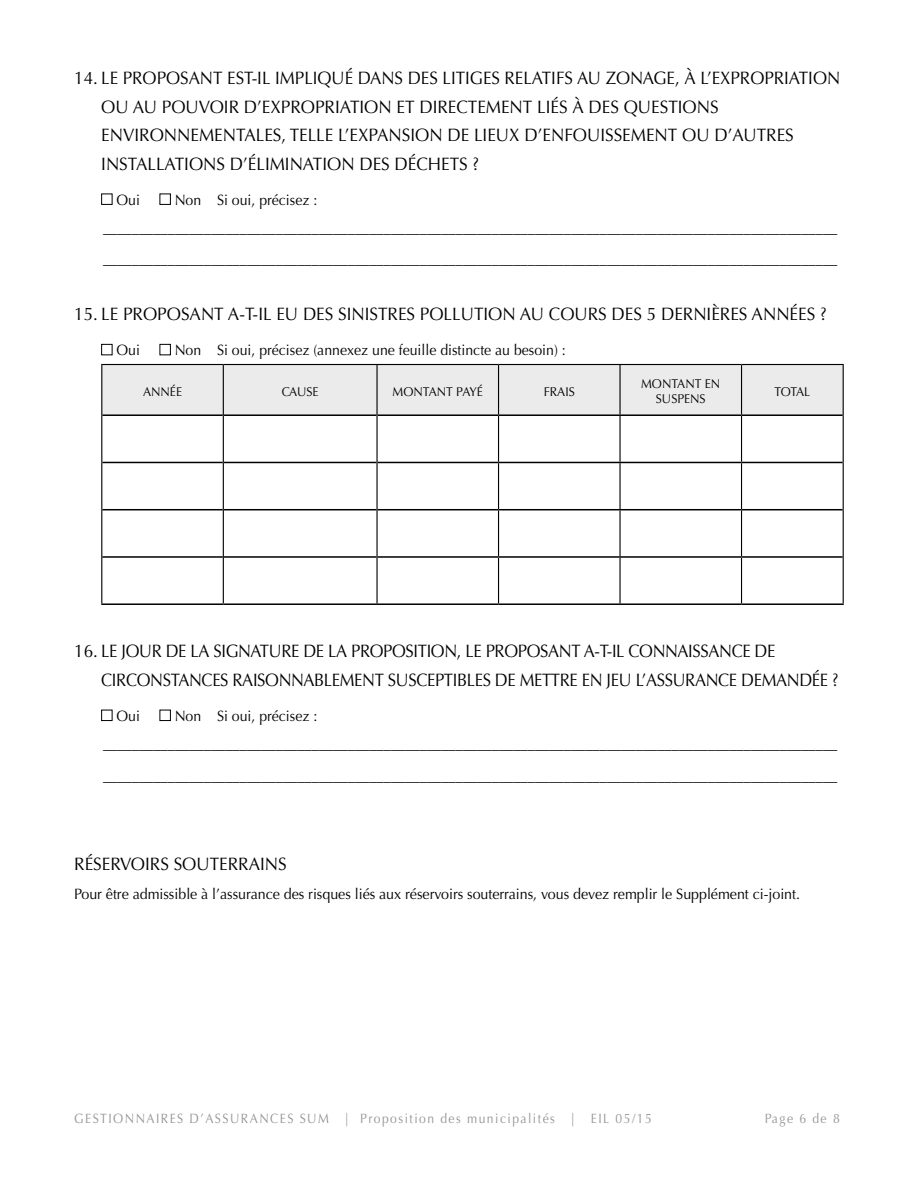
<style>
.page{position:relative;width:918px;height:1188px;background:#fff}
.page>*{position:absolute;margin:0;border:0;box-sizing:border-box;transform-origin:0 0}
.t1{font:18px/28.5px "Optima";color:#000;scale:.95 1}
.t2{font:18px/28.5px "Optima";letter-spacing:-.02em;color:#000;scale:.95 1}
.t3{font:15px/28.5px "Optima";color:#000;scale:.94 1}
.t4{font:15px "Optima";color:#000;scale:.96 1}
.t5{font:15px "Optima";color:#000;scale:.95 1}
.t6{font:13.5px "Optima";letter-spacing:.12em;color:#939598;scale:.9 1}
.t7{font:12.75px/15px "Optima";color:#000;text-align:center;scale:.95 1}
</style>
<div class="page">
<div style="left:101px;top:194px;width:11px;height:11px;border:1px solid #000"></div>
<div style="left:160px;top:194px;width:11px;height:11px;border:1px solid #000"></div>
<div style="left:101px;top:344px;width:11px;height:11px;border:1px solid #000"></div>
<div style="left:160px;top:344px;width:11px;height:11px;border:1px solid #000"></div>
<div style="left:102px;top:365px;width:741px;height:49px;background:#ebebec"></div>
<hr style="left:102px;top:414px;width:121px;height:2px;background:#000">
<hr style="left:224px;top:414px;width:152px;height:2px;background:#000">
<hr style="left:378px;top:414px;width:121px;height:2px;background:#000">
<hr style="left:102px;top:462px;width:121px;height:1px;background:#000">
<hr style="left:224px;top:462px;width:152px;height:1px;background:#000">
<hr style="left:378px;top:462px;width:121px;height:1px;background:#000">
<hr style="left:102px;top:509px;width:121px;height:1px;background:#000">
<hr style="left:224px;top:509px;width:152px;height:1px;background:#000">
<hr style="left:378px;top:509px;width:121px;height:1px;background:#000">
<hr style="left:102px;top:556px;width:121px;height:2px;background:#000">
<hr style="left:224px;top:556px;width:152px;height:2px;background:#000">
<hr style="left:378px;top:556px;width:121px;height:2px;background:#000">
<hr style="left:101px;top:603px;width:122px;height:2px;background:#000">
<hr style="left:223px;top:603px;width:154px;height:2px;background:#000">
<hr style="left:377px;top:603px;width:122px;height:2px;background:#000">
<hr style="left:101px;top:364px;width:122px;height:1px;background:#000">
<hr style="left:101px;top:365px;width:1px;height:50px;background:#000">
<hr style="left:223px;top:364px;width:154px;height:1px;background:#000">
<hr style="left:223px;top:365px;width:1px;height:50px;background:#000">
<hr style="left:377px;top:364px;width:122px;height:1px;background:#000">
<hr style="left:376px;top:365px;width:2px;height:50px;background:#000">
<hr style="left:499px;top:364px;width:121px;height:1px;background:#000">
<hr style="left:498px;top:365px;width:1px;height:49px;background:#000">
<hr style="left:620px;top:364px;width:122px;height:1px;background:#000">
<hr style="left:619px;top:365px;width:2px;height:49px;background:#000">
<hr style="left:742px;top:364px;width:102px;height:1px;background:#000">
<hr style="left:741px;top:365px;width:1px;height:49px;background:#000">
<hr style="left:843px;top:365px;width:1px;height:50px;background:#000">
<hr style="left:101px;top:415px;width:1px;height:47px;background:#000">
<hr style="left:223px;top:415px;width:1px;height:47px;background:#000">
<hr style="left:376px;top:415px;width:2px;height:47px;background:#000">
<hr style="left:498px;top:416px;width:1px;height:46px;background:#000">
<hr style="left:619px;top:416px;width:2px;height:46px;background:#000">
<hr style="left:741px;top:416px;width:1px;height:46px;background:#000">
<hr style="left:843px;top:415px;width:1px;height:47px;background:#000">
<hr style="left:101px;top:462px;width:1px;height:48px;background:#000">
<hr style="left:223px;top:462px;width:1px;height:48px;background:#000">
<hr style="left:376px;top:462px;width:2px;height:48px;background:#000">
<hr style="left:498px;top:463px;width:1px;height:46px;background:#000">
<hr style="left:619px;top:463px;width:2px;height:46px;background:#000">
<hr style="left:741px;top:463px;width:1px;height:46px;background:#000">
<hr style="left:843px;top:462px;width:1px;height:48px;background:#000">
<hr style="left:101px;top:510px;width:1px;height:47px;background:#000">
<hr style="left:223px;top:510px;width:1px;height:47px;background:#000">
<hr style="left:376px;top:510px;width:2px;height:47px;background:#000">
<hr style="left:498px;top:510px;width:1px;height:46px;background:#000">
<hr style="left:619px;top:510px;width:2px;height:46px;background:#000">
<hr style="left:741px;top:510px;width:1px;height:46px;background:#000">
<hr style="left:843px;top:510px;width:1px;height:47px;background:#000">
<hr style="left:101px;top:557px;width:1px;height:46px;background:#000">
<hr style="left:223px;top:557px;width:1px;height:46px;background:#000">
<hr style="left:376px;top:557px;width:2px;height:46px;background:#000">
<hr style="left:498px;top:558px;width:1px;height:45px;background:#000">
<hr style="left:619px;top:558px;width:2px;height:45px;background:#000">
<hr style="left:741px;top:558px;width:1px;height:45px;background:#000">
<hr style="left:843px;top:557px;width:1px;height:46px;background:#000">
<hr style="left:499px;top:414px;width:121px;height:2px;background:#000">
<hr style="left:620px;top:414px;width:122px;height:2px;background:#000">
<hr style="left:742px;top:414px;width:101px;height:2px;background:#000">
<hr style="left:499px;top:462px;width:121px;height:1px;background:#000">
<hr style="left:620px;top:462px;width:122px;height:1px;background:#000">
<hr style="left:742px;top:462px;width:101px;height:1px;background:#000">
<hr style="left:499px;top:509px;width:121px;height:1px;background:#000">
<hr style="left:620px;top:509px;width:122px;height:1px;background:#000">
<hr style="left:742px;top:509px;width:101px;height:1px;background:#000">
<hr style="left:499px;top:556px;width:121px;height:2px;background:#000">
<hr style="left:620px;top:556px;width:122px;height:2px;background:#000">
<hr style="left:742px;top:556px;width:101px;height:2px;background:#000">
<hr style="left:499px;top:603px;width:121px;height:2px;background:#000">
<hr style="left:620px;top:603px;width:122px;height:2px;background:#000">
<hr style="left:742px;top:603px;width:102px;height:2px;background:#000">
<div style="left:101px;top:710px;width:11px;height:11px;border:1px solid #000"></div>
<div style="left:160px;top:710px;width:11px;height:11px;border:1px solid #000"></div>
<p class="t1" style="left:101px;top:64px;width:779px;text-indent:-27px">14. LE PROPOSANT EST-IL IMPLIQUÉ DANS DES LITIGES RELATIFS AU ZONAGE, À L’EXPROPRIATION OU AU POUVOIR D’EXPROPRIATION ET DIRECTEMENT LIÉS À DES QUESTIONS ENVIRONNEMENTALES, TELLE L’EXPANSION DE LIEUX D’ENFOUISSEMENT OU D’AUTRES INSTALLATIONS D’ÉLIMINATION DES DÉCHETS ?</p>
<p class="t3" style="left:116px;top:186px;width:27px">Oui</p>
<p class="t3" style="left:103px;top:186px;width:783px;text-indent:72px">Non Si oui, précisez : ______________________________________________________________________________________________________</p>
<p class="t4" style="left:103px;top:251px;width:766px">______________________________________________________________________________________________________</p>
<p class="t1" style="left:74px;top:300px;width:794px">15. LE PROPOSANT A-T-IL EU DES SINISTRES POLLUTION AU COURS DES 5 DERNIÈRES ANNÉES ?</p>
<p class="t3" style="left:116px;top:336px;width:27px">Oui</p>
<p class="t3" style="left:175px;top:336px;width:418px">Non Si oui, précisez (annexez une feuille distincte au besoin) :</p>
<p class="t7" style="left:143px;top:384px;width:43px">ANNÉE</p>
<p class="t7" style="left:282px;top:384px;width:40px">CAUSE</p>
<p class="t7" style="left:393px;top:384px;width:97px">MONTANT PAYÉ</p>
<p class="t7" style="left:544px;top:384px;width:34px">FRAIS</p>
<p class="t7" style="left:641px;top:377px;width:85px">MONTANT EN<br>SUSPENS</p>
<p class="t7" style="left:774px;top:384px;width:39px">TOTAL</p>
<p class="t2" style="left:101px;top:637px;width:778px;text-indent:-27px">16. LE JOUR DE LA SIGNATURE DE LA PROPOSITION, LE PROPOSANT A-T-IL CONNAISSANCE DE<br>CIRCONSTANCES RAISONNABLEMENT SUSCEPTIBLES DE METTRE EN JEU L’ASSURANCE DEMANDÉE ?</p>
<p class="t3" style="left:116px;top:702px;width:27px">Oui</p>
<p class="t3" style="left:103px;top:702px;width:783px;text-indent:72px">Non Si oui, précisez : ______________________________________________________________________________________________________</p>
<p class="t4" style="left:103px;top:767px;width:766px">______________________________________________________________________________________________________</p>
<p class="t1" style="left:74px;top:850px;width:225px">RÉSERVOIRS SOUTERRAINS</p>
<p class="t5" style="left:74px;top:885px;width:766px">Pour être admissible à l’assurance des risques liés aux réservoirs souterrains, vous devez remplir le Supplément ci-joint.</p>
<p class="t6" style="left:74px;top:1111px;width:643px">GESTIONNAIRES D’ASSURANCES SUM | Proposition des municipalités | EIL 05/15</p>
<p class="t6" style="left:765px;top:1111px;width:85px">Page 6 de 8</p>
</div>
